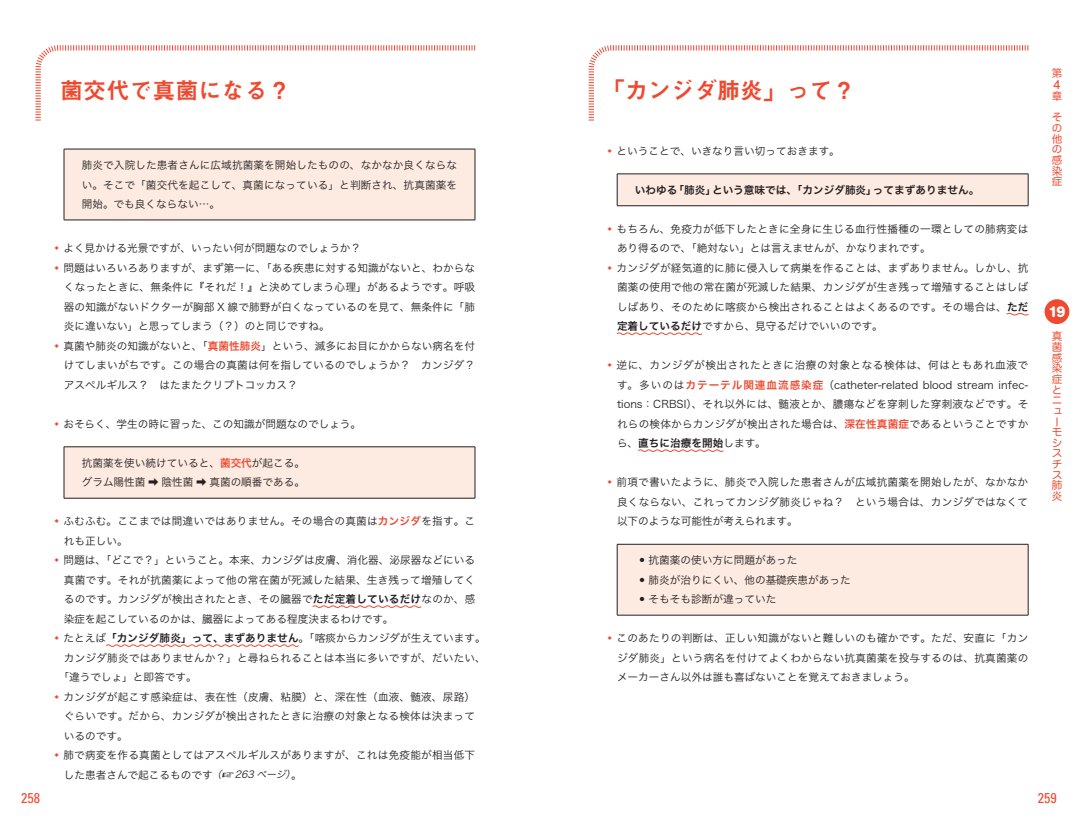
<style>
.page{position:relative;width:1078px;height:833px;background:#fff}
.page>*{position:absolute;margin:0;border:0;box-sizing:border-box;transform-origin:0 0}
.t1{font:23px "Midashi Go Pro MB31";color:#ef4930}
.t2{font:700 15px "AG Book Rounded";color:#fff}
.t3{font:condensed 14.12px "Univers";color:#ef4930}
.t4{font:12.75px "AG Book Rounded";color:#ef4930}
.t5{font:10.62px/19.5px "Hira Kaku Pro W3";letter-spacing:.015em;color:#231f20;text-align:justify}
.t6{font:10.62px "Hira Kaku Pro W6";color:#231f20}
.t7{font:10.62px/10.6px "Hira Maru Pro W4";color:#ef4930}
.s1{color:#ef4930}
.s2{font-family:"Hira Kaku Pro W6";color:#ef4930}
.s3{font-family:"Hira Kaku Pro W6"}
.s4{font-style:italic;font-size:9.75px}
.s5{font-family:"Hira Kaku Pro W3"}
</style>
<div class="page">
<svg style="left:35px;top:45px;width:440px;height:76px"></svg>
<svg style="left:588px;top:45px;width:440px;height:76px"></svg>
<div style="left:1044px;top:299px;width:25px;height:25px;background:#ef4930;border-radius:50%"></div>
<svg style="left:1006px;top:313px;width:22px;height:3px"></svg>
<svg style="left:616px;top:332px;width:86px;height:3px"></svg>
<svg style="left:638px;top:449px;width:86px;height:3px"></svg>
<div style="left:617px;top:174px;width:410px;height:32px;background:#fdebe1"></div>
<hr style="left:617px;top:174px;width:411px;height:1px;background:#231f20">
<hr style="left:617px;top:174px;width:1px;height:32px;background:#231f20">
<hr style="left:1027px;top:174px;width:1px;height:32px;background:#231f20">
<hr style="left:617px;top:205px;width:411px;height:1px;background:#231f20">
<div style="left:617px;top:544px;width:410px;height:71px;background:#fdebe1"></div>
<hr style="left:617px;top:544px;width:411px;height:1px;background:#231f20">
<hr style="left:616px;top:544px;width:1px;height:71px;background:#231f20">
<hr style="left:1027px;top:544px;width:1px;height:71px;background:#231f20">
<hr style="left:617px;top:615px;width:411px;height:1px;background:#231f20">
<svg style="left:312px;top:605px;width:110px;height:3px"></svg>
<svg style="left:106px;top:644px;width:193px;height:3px"></svg>
<div style="left:64px;top:149px;width:411px;height:71px;background:#fdebe1"></div>
<hr style="left:64px;top:149px;width:411px;height:1px;background:#231f20">
<hr style="left:64px;top:149px;width:1px;height:71px;background:#231f20">
<hr style="left:474px;top:149px;width:1px;height:71px;background:#231f20">
<hr style="left:64px;top:220px;width:411px;height:1px;background:#231f20">
<div style="left:64px;top:447px;width:411px;height:51px;background:#fdebe1"></div>
<hr style="left:64px;top:446px;width:411px;height:1px;background:#231f20">
<hr style="left:64px;top:447px;width:1px;height:51px;background:#231f20">
<hr style="left:474px;top:447px;width:1px;height:51px;background:#231f20">
<hr style="left:64px;top:498px;width:411px;height:1px;background:#231f20">
<h1 class="t1" style="left:60px;top:72px;width:232px">菌交代で真菌になる？</h1>
<p class="t5" style="left:82px;top:154px;width:377px">肺炎で入院した患者さんに広域抗菌薬を開始したものの、なかなか良くならない。そこで「菌交代を起こして、真菌になっている」と判断され、抗真菌薬を開始。でも良くならない…。</p>
<p class="t5" style="left:51px;top:238px;width:322px"><span class="s1">⿚</span>よく見かける光景ですが、いったい何が問題なのでしょうか？　</p>
<p class="t5" style="left:51px;top:257px;width:425px"><span class="s1">⿚</span>問題はいろいろありますが、まず第一に、「ある疾患に対する知識がないと、わからな</p>
<p class="t5" style="left:64px;top:277px;width:413px">くなったときに、無条件に『それだ！』と決めてしまう心理」があるようです。呼吸</p>
<p class="t5" style="left:64px;top:296px;width:412px">器の知識がないドクターが胸部 X 線で肺野が白くなっているのを見て、無条件に「肺</p>
<p class="t5" style="left:64px;top:316px;width:267px">炎に違いない」と思ってしまう（？）のと同じですね。</p>
<p class="t5" style="left:51px;top:335px;width:425px"><span class="s1">⿚</span>真菌や肺炎の知識がないと、「<span class="s2">真菌性肺炎</span>」という、滅多にお目にかからない病名を付</p>
<p class="t5" style="left:64px;top:354px;width:412px">けてしまいがちです。この場合の真菌は何を指しているのでしょうか？　カンジダ？</p>
<p class="t5" style="left:64px;top:374px;width:235px">アスペルギルス？　はたまたクリプトコッカス？</p>
<p class="t5" style="left:51px;top:413px;width:311px"><span class="s1">⿚</span>おそらく、学生の時に習った、この知識が問題なのでしょう。</p>
<p class="t5" style="left:82px;top:452px;width:225px">抗菌薬を使い続けていると、<span class="s2">菌交代</span>が起こる。グラム陽性菌 ➡ 陰性菌 ➡ 真菌の順番である。</p>
<p class="t5" style="left:51px;top:510px;width:425px"><span class="s1">⿚</span>ふむふむ。ここまでは間違いではありません。その場合の真菌は<span class="s2">カンジダ</span>を指す。こ</p>
<p class="t5" style="left:64px;top:530px;width:65px">れも正しい。</p>
<p class="t5" style="left:51px;top:549px;width:425px"><span class="s1">⿚</span>問題は、「どこで？」ということ。本来、カンジダは皮膚、消化器、泌尿器などにいる</p>
<p class="t5" style="left:64px;top:569px;width:413px">真菌です。それが抗菌薬によって他の常在菌が死滅した結果、生き残って増殖してく</p>
<p class="t5" style="left:64px;top:588px;width:413px">るのです。カンジダが検出されたとき、その臓器で<span class="s3">ただ定着しているだけ</span>なのか、感</p>
<p class="t5" style="left:64px;top:608px;width:331px">染症を起こしているのかは、臓器によってある程度決まるわけです。</p>
<p class="t5" style="left:51px;top:627px;width:436px"><span class="s1">⿚</span>たとえば<span class="s3">「カンジダ肺炎」って、まずありません</span>。「喀痰からカンジダが生えています。</p>
<p class="t5" style="left:64px;top:647px;width:423px">カンジダ肺炎ではありませんか？」と尋ねられることは本当に多いですが、だいたい、</p>
<p class="t5" style="left:58px;top:666px;width:140px">「違うでしょ」と即答です。</p>
<p class="t5" style="left:51px;top:686px;width:425px"><span class="s1">⿚</span>カンジダが起こす感染症は、表在性（皮膚、粘膜）と、深在性（血液、髄液、尿路）</p>
<p class="t5" style="left:64px;top:705px;width:413px">ぐらいです。だから、カンジダが検出されたときに治療の対象となる検体は決まって</p>
<p class="t5" style="left:64px;top:725px;width:65px">いるのです。</p>
<p class="t5" style="left:51px;top:744px;width:425px"><span class="s1">⿚</span>肺で病変を作る真菌としてはアスペルギルスがありますが、これは免疫能が相当低下</p>
<p class="t5" style="left:64px;top:764px;width:239px">した患者さんで起こるものです<span class="s4">（</span>☞<span class="s4">263ページ）</span>。</p>
<h1 class="t1" style="left:613px;top:72px;width:243px">「カンジダ肺炎」って？</h1>
<p class="t5" style="left:604px;top:140px;width:237px"><span class="s1">⿚</span>ということで、いきなり言い切っておきます。</p>
<p class="t6" style="left:634px;top:180px;width:346px">いわゆる 「肺炎」という意味では、「カンジダ肺炎」ってまずありません。</p>
<p class="t5" style="left:604px;top:218px;width:425px"><span class="s1">⿚</span>もちろん、免疫力が低下したときに全身に生じる血行性播種の一環としての肺病変は</p>
<p class="t5" style="left:617px;top:238px;width:315px">あり得るので、「絶対ない」とは言えませんが、かなりまれです。</p>
<p class="t5" style="left:604px;top:257px;width:425px"><span class="s1">⿚</span>カンジダが経気道的に肺に侵入して病巣を作ることは、まずありません。しかし、抗</p>
<p class="t5" style="left:617px;top:277px;width:413px">菌薬の使用で他の常在菌が死滅した結果、カンジダが生き残って増殖することはしば</p>
<p class="t5" style="left:617px;top:296px;width:413px">しばあり、そのために喀痰から検出されることはよくあるのです。その場合は、<span class="s3">ただ</span></p>
<p class="t5" style="left:617px;top:316px;width:267px"><span class="s3">定着しているだけ</span>ですから、見守るだけでいいのです。</p>
<p class="t5" style="left:617px;top:354px;width:413px;text-indent:-12px"><span class="s1">⿚</span>逆に、カンジダが検出されたときに治療の対象となる検体は、何はともあれ血液です。多いのは<span class="s2">カテーテル関連血流感染症</span>（catheter-related blood stream infec&shy;tions：CRBSI）、それ以外には、髄液とか、膿瘍などを穿刺した穿刺液などです。それらの検体からカンジダが検出された場合は、<span class="s2">深在性真菌症</span>であるということですか</p>
<p class="t6" style="left:617px;top:433px;width:150px"><span class="s5">ら、</span>直ちに治療を開始<span class="s5">します。</span></p>
<p class="t5" style="left:617px;top:471px;width:412px;text-indent:-12px"><span class="s1">⿚</span>前項で書いたように、肺炎で入院した患者さんが広域抗菌薬を開始したが、なかなか良くならない、これってカンジダ肺炎じゃね？　という場合は、カンジダではなくて以下のような可能性が考えられます。</p>
<p class="t5" style="left:636px;top:550px;width:215px;text-align:left">⿠抗菌薬の使い方に問題があった<br>⿠肺炎が治りにくい、他の基礎疾患があった⿠そもそも診断が違っていた</p>
<p class="t5" style="left:617px;top:627px;width:413px;text-indent:-12px"><span class="s1">⿚</span>このあたりの判断は、正しい知識がないと難しいのも確かです。ただ、安直に「カンジダ肺炎」という病名を付けてよくわからない抗真菌薬を投与するのは、抗真菌薬のメーカーさん以外は誰も喜ばないことを覚えておきましょう。</p>
<p class="t7" style="left:1051px;top:67px;width:12px">第</p>
<p class="t4" style="left:1053px;top:77px;width:8px">4</p>
<p class="t7" style="left:1051px;top:85px;width:12px;line-height:21.2px">章そ</p>
<p class="t7" style="left:1051px;top:122px;width:12px;text-align:justify">の他の感染症</p>
<h2 class="t2" style="left:1048px;top:303px;width:19px">19</h2>
<p class="t7" style="left:1051px;top:330px;width:12px">真菌感染症とニューモシスチス肺炎</p>
<h3 class="t3" style="left:21px;top:789px;width:20px">258</h3>
<h3 class="t3" style="left:1037px;top:789px;width:20px">259</h3>
</div>
